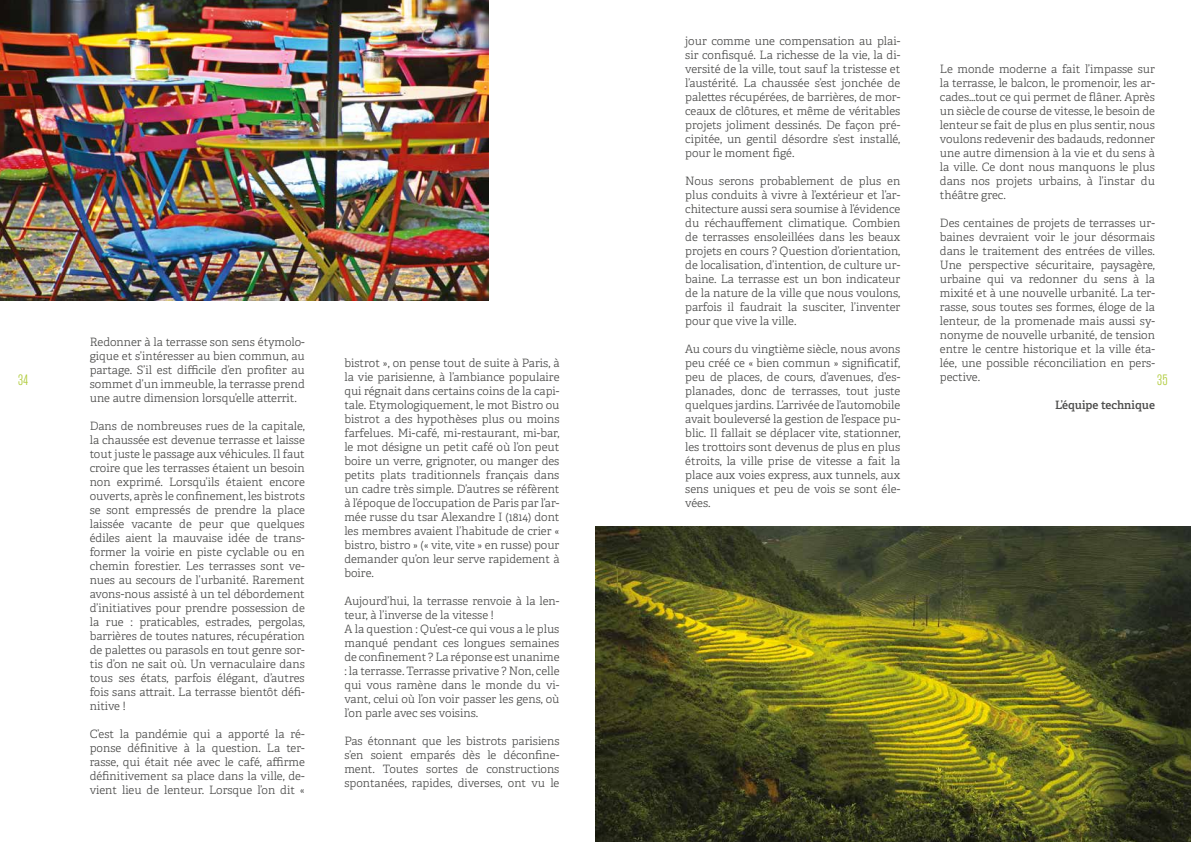
<style>
.page{position:relative;width:1191px;height:842px;background:#fff}
.page>*{position:absolute;margin:0;border:0;box-sizing:border-box;transform-origin:0 0}
.t1{font:300 15px "Rama Gothic E";color:#afcb3a}
.t2{font:11.5px/14px "Adelle PE Lt";color:#4a4a49;text-align:justify}
.t3{font:11.5px "Adelle PE Sb";color:#4a4a49}
</style>
<div class="page">
<img style="left:0;top:0;width:489px;height:301px">
<img style="left:595px;top:526px;width:596px;height:316px">
<p class="t2" style="left:685px;top:33px;width:217px">jour comme une compensation au plai&shy;sir confisqué. La richesse de la vie, la di&shy;versité de la ville, tout sauf la tristesse et l’austérité. La chaussée s’est jonchée de palettes récupérées, de barrières, de mor&shy;ceaux de clôtures, et même de véritables projets joliment dessinés. De façon pré&shy;cipitée, un gentil désordre s’est installé, pour le moment figé.</p>
<p class="t2" style="left:685px;top:173px;width:216px">Nous serons probablement de plus en plus conduits à vivre à l’extérieur et l’ar&shy;chitecture aussi sera soumise à l’évidence du réchauffement climatique. Combien de terrasses ensoleillées dans les beaux projets en cours ? Question d’orientation, de localisation, d’intention, de culture ur&shy;baine. La terrasse est un bon indicateur de la nature de la ville que nous voulons, parfois il faudrait la susciter, l’inventer pour que vive la ville.</p>
<p class="t2" style="left:685px;top:341px;width:217px">Au cours du vingtième siècle, nous avons peu créé ce « bien commun » significatif, peu de places, de cours, d’avenues, d’es&shy;planades, donc de terrasses, tout juste quelques jardins. L’arrivée de l’automobile avait bouleversé la gestion de l’espace pu&shy;blic. Il fallait se déplacer vite, stationner, les trottoirs sont devenus de plus en plus étroits, la ville prise de vitesse a fait la place aux voies express, aux tunnels, aux sens uniques et peu de vois se sont éle&shy;vées.</p>
<p class="t2" style="left:940px;top:61px;width:217px">Le monde moderne a fait l’impasse sur la terrasse, le balcon, le promenoir, les ar&shy;cades…tout ce qui permet de flâner. Après un siècle de course de vitesse, le besoin de lenteur se fait de plus en plus sentir, nous voulons redevenir des badauds, redonner une autre dimension à la vie et du sens à la ville. Ce dont nous manquons le plus dans nos projets urbains, à l’instar du théâtre grec.</p>
<p class="t2" style="left:940px;top:215px;width:217px">Des centaines de projets de terrasses ur&shy;baines devraient voir le jour désormais dans le traitement des entrées de villes.<br>Une perspective sécuritaire, paysagère, urbaine qui va redonner du sens à la mixité et à une nouvelle urbanité. La ter&shy;rasse, sous toutes ses formes, éloge de la lenteur, de la promenade mais aussi sy&shy;nonyme de nouvelle urbanité, de tension entre le centre historique et la ville éta&shy;lée, une possible réconciliation en pers&shy;pective.</p>
<p class="t3" style="left:1055px;top:396px;width:101px">L’équipe technique</p>
<p class="t2" style="left:90px;top:335px;width:216px">Redonner à la terrasse son sens étymolo&shy;gique et s’intéresser au bien commun, au partage. S’il est difficile d’en profiter au sommet d’un immeuble, la terrasse prend une autre dimension lorsqu’elle atterrit.</p>
<p class="t2" style="left:90px;top:419px;width:217px">Dans de nombreuses rues de la capitale, la chaussée est devenue terrasse et laisse tout juste le passage aux véhicules. Il faut croire que les terrasses étaient un besoin non exprimé. Lorsqu’ils étaient encore ouverts, après le confinement, les bistrots se sont empressés de prendre la place laissée vacante de peur que quelques édiles aient la mauvaise idée de trans&shy;former la voirie en piste cyclable ou en chemin forestier. Les terrasses sont ve&shy;nues au secours de l’urbanité. Rarement avons-nous assisté à un tel débordement d’initiatives pour prendre possession de la rue : praticables, estrades, pergolas, barrières de toutes natures, récupération de palettes ou parasols en tout genre sor&shy;tis d’on ne sait où. Un vernaculaire dans tous ses états, parfois élégant, d’autres fois sans attrait. La terrasse bientôt défi&shy;nitive !</p>
<p class="t2" style="left:90px;top:726px;width:217px">C’est la pandémie qui a apporté la ré&shy;ponse définitive à la question. La ter&shy;rasse, qui était née avec le café, affirme définitivement sa place dans la ville, de&shy;vient lieu de lenteur. Lorsque l’on dit «</p>
<p class="t2" style="left:344px;top:355px;width:217px">bistrot », on pense tout de suite à Paris, à la vie parisienne, à l’ambiance populaire qui régnait dans certains coins de la capi&shy;tale. Etymologiquement, le mot Bistro ou bistrot a des hypothèses plus ou moins farfelues. Mi-café, mi-restaurant, mi-bar, le mot désigne un petit café où l’on peut boire un verre, grignoter, ou manger des petits plats traditionnels français dans un cadre très simple. D’autres se réfèrent à l’époque de l’occupation de Paris par l’ar&shy;mée russe du tsar Alexandre I (1814) dont les membres avaient l’habitude de crier « bistro, bistro » (« vite, vite » en russe) pour demander qu’on leur serve rapidement à boire.</p>
<p class="t2" style="left:344px;top:593px;width:217px;text-align:left">Aujourd’hui, la terrasse renvoie à la len&shy;teur, à l’inverse de la vitesse !<br>A la question : Qu’est-ce qui vous a le plus manqué pendant ces longues semaines de confinement ? La réponse est unanime : la terrasse. Terrasse privative ? Non, celle qui vous ramène dans le monde du vi&shy;vant, celui où l’on voir passer les gens, où l’on parle avec ses voisins.</p>
<p class="t2" style="left:344px;top:733px;width:217px">Pas étonnant que les bistrots parisiens s’en soient emparés dès le déconfine&shy;ment. Toutes sortes de constructions spontanées, rapides, diverses, ont vu le</p>
<h1 class="t1" style="left:18px;top:372px;width:12px">34</h1>
<h1 class="t1" style="left:1157px;top:372px;width:12px">35</h1>
</div>
